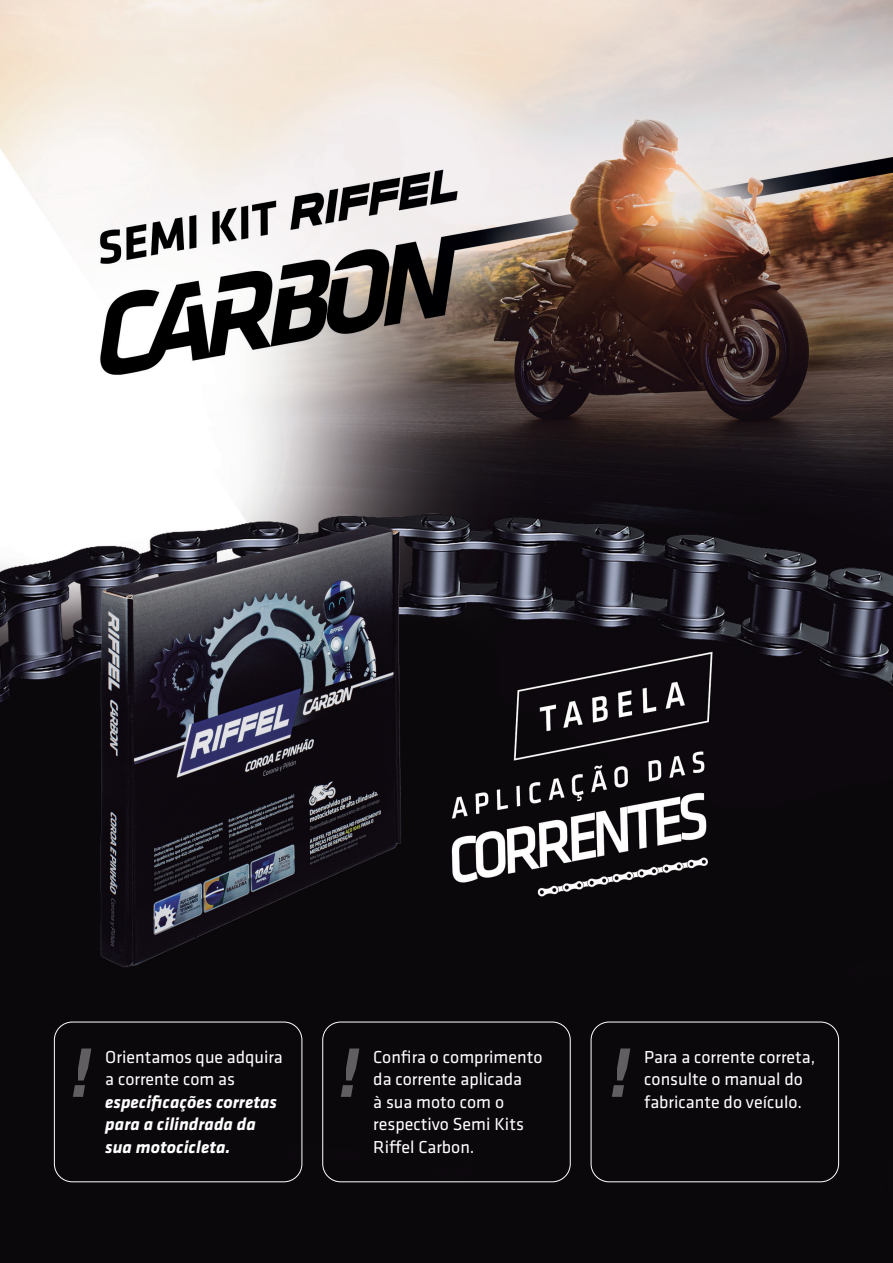
<style>
.page{position:relative;width:893px;height:1263px;background:#fff}
.page>*{position:absolute;margin:0;border:0;box-sizing:border-box;transform-origin:0 0}
.t1{font:italic 700 70.5px "Klavika";color:#fff}
.t2{font:18px/22.5px "Klavika";color:#fff}
.t3{font:italic 700 18px/22.5px "Klavika";color:#fff}
.s1{font-weight:400;font-style:normal}
</style>
<div class="page">
<img style="left:0;top:0;width:893px;height:1263px">
<div style="left:54px;top:1022px;width:248px;height:160px;border:1px solid #fff;border-radius:18px"></div>
<div style="left:322px;top:1022px;width:249px;height:160px;border:1px solid #fff;border-radius:18px"></div>
<div style="left:591px;top:1022px;width:248px;height:160px;border:1px solid #fff;border-radius:18px"></div>
<h1 class="t1" style="left:71px;top:1035px;width:21px">!</h1>
<h1 class="t1" style="left:339px;top:1035px;width:21px">!</h1>
<h1 class="t1" style="left:610px;top:1035px;width:21px">!</h1>
<p class="t3" style="left:105px;top:1046px;width:179px"><span class="s1">Orientamos que adquira a corrente com as </span>especificações corretas para a cilindrada da sua motocicleta.</p>
<p class="t2" style="left:373px;top:1046px;width:171px">Confira o comprimento da corrente aplicada<br>à sua moto com o respectivo Semi Kits<br>Riffel Carbon.</p>
<p class="t2" style="left:644px;top:1046px;width:173px">Para a corrente correta, consulte o manual do fabricante do veículo.</p>
</div>
